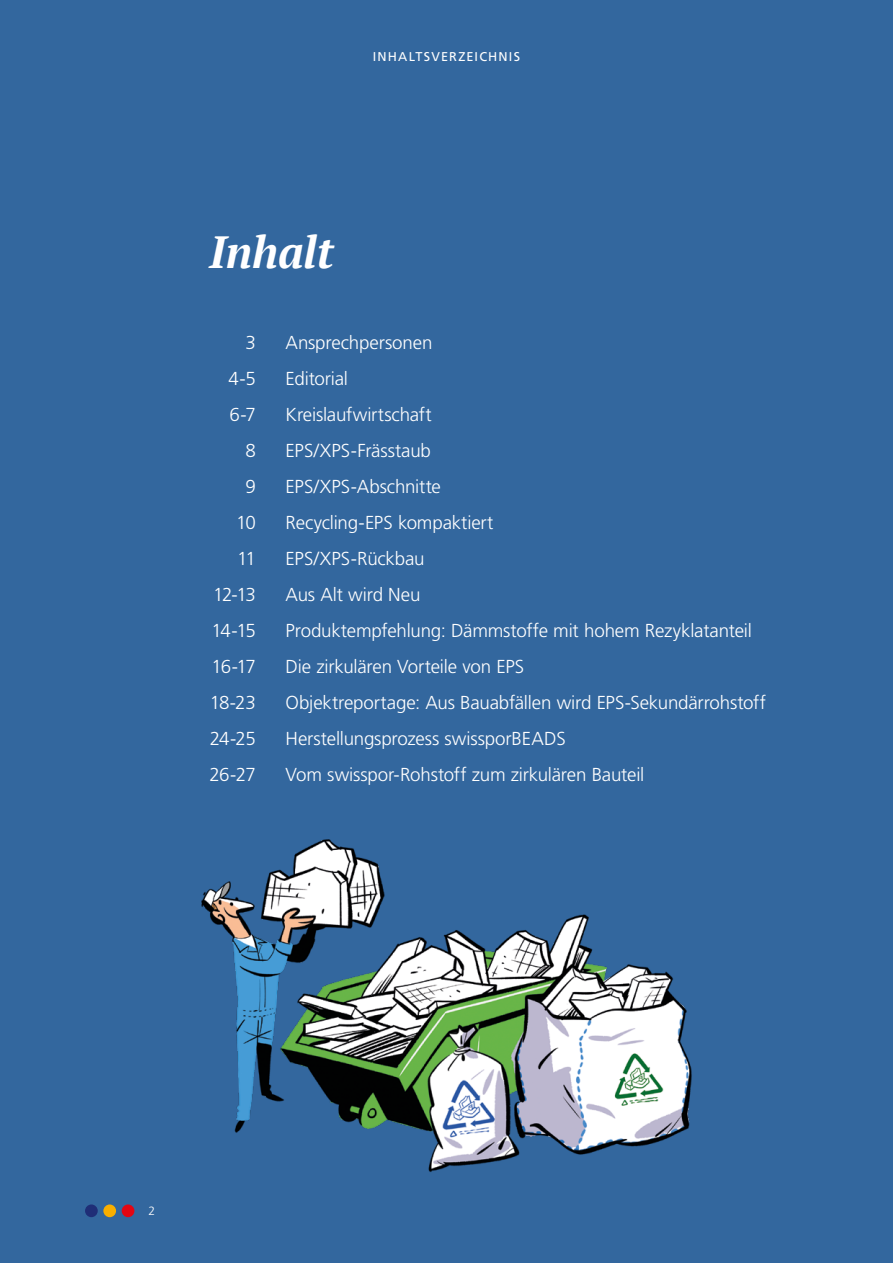
<style>
.page{position:relative;width:893px;height:1263px;background:#33679e}
.page>*{position:absolute;margin:0;border:0;box-sizing:border-box;transform-origin:0 0}
.t1{font:italic 700 45px "PT Serif";color:#fff}
.t2{font:300 18.75px "Frutiger LT Std";letter-spacing:-.01em;color:#fff}
.t3{font:12.75px "Frutiger LT Std";letter-spacing:.09em;color:#fff}
.t4{font:300 12px "Frutiger LT Std";color:#fff}
</style>
<div class="page">
<div style="left:85px;top:1204px;width:13px;height:13px;background:#1f2e77;border-radius:50%"></div>
<div style="left:103px;top:1204px;width:13px;height:13px;background:#f9af00;border-radius:50%"></div>
<div style="left:122px;top:1204px;width:12px;height:13px;background:#e30613;border-radius:50%"></div>
<img style="left:201px;top:839px;width:491px;height:333px">
<p class="t3" style="left:373px;top:49px;width:149px">INHALTSVERZEICHNIS</p>
<h1 class="t1" style="left:209px;top:222px;width:126px">Inhalt</h1>
<p class="t2" style="left:245px;top:331px;width:12px">3</p>
<p class="t2" style="left:286px;top:331px;width:148px">Ansprechpersonen</p>
<p class="t2" style="left:229px;top:367px;width:29px">4-5</p>
<p class="t2" style="left:286px;top:367px;width:64px">Editorial</p>
<p class="t2" style="left:229px;top:403px;width:28px">6-7</p>
<p class="t2" style="left:286px;top:403px;width:148px">Kreislaufwirtschaft</p>
<p class="t2" style="left:245px;top:439px;width:12px">8</p>
<p class="t2" style="left:286px;top:439px;width:147px">EPS/XPS-Frässtaub</p>
<p class="t2" style="left:245px;top:475px;width:12px">9</p>
<p class="t2" style="left:286px;top:475px;width:157px">EPS/XPS-Abschnitte</p>
<p class="t2" style="left:236px;top:511px;width:21px">10</p>
<p class="t2" style="left:286px;top:511px;width:209px">Recycling-EPS kompaktiert</p>
<p class="t2" style="left:237px;top:547px;width:20px">11</p>
<p class="t2" style="left:286px;top:547px;width:141px">EPS/XPS-Rückbau</p>
<p class="t2" style="left:213px;top:583px;width:44px">12-13</p>
<p class="t2" style="left:286px;top:583px;width:136px">Aus Alt wird Neu</p>
<p class="t2" style="left:211px;top:619px;width:46px">14-15</p>
<p class="t2" style="left:286px;top:619px;width:468px">Produktempfehlung: Dämmstoffe mit hohem Rezyklatanteil</p>
<p class="t2" style="left:211px;top:655px;width:46px">16-17</p>
<p class="t2" style="left:286px;top:655px;width:240px">Die zirkulären Vorteile von EPS</p>
<p class="t2" style="left:210px;top:691px;width:48px">18-23</p>
<p class="t2" style="left:286px;top:691px;width:482px">Objektreportage: Aus Bauabfällen wird EPS-Sekundärrohstoff</p>
<p class="t2" style="left:210px;top:727px;width:48px">24-25</p>
<p class="t2" style="left:286px;top:727px;width:282px">Herstellungsprozess swissporBEADS</p>
<p class="t2" style="left:210px;top:763px;width:48px">26-27</p>
<p class="t2" style="left:286px;top:763px;width:360px">Vom swisspor-Rohstoff zum zirkulären Bauteil</p>
<p class="t4" style="left:148px;top:1204px;width:8px">2</p>
</div>
